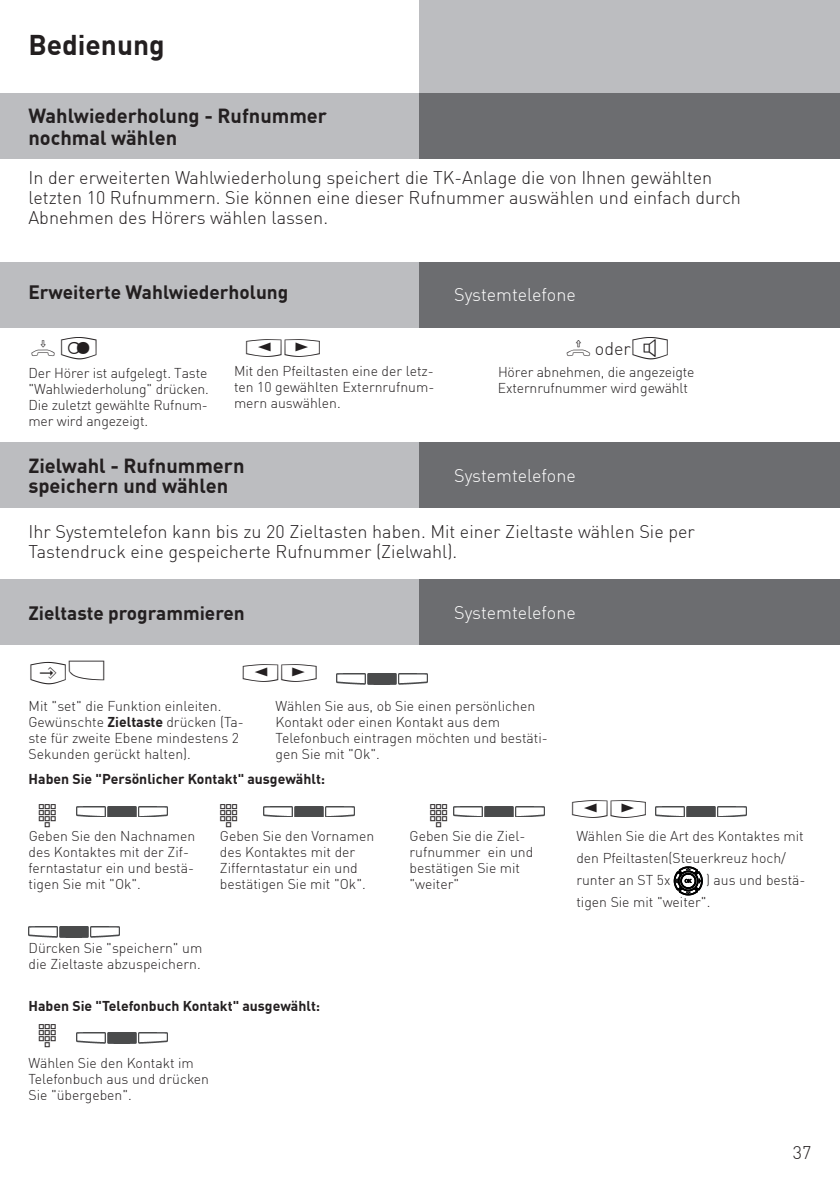
<style>
.page{position:relative;width:840px;height:1191px;background:#fff}
.page>*{position:absolute;margin:0;border:0;box-sizing:border-box;transform-origin:0 0}
.t1{font:32px "ST30";color:#231f20}
.t2{font:32px "Bo S31 Font";color:#231f20}
.t3{font:32px "Bo S23";color:#231f20}
.t4{font:700 28px "DIN Offc";color:#231f20}
.t5{font:700 20px/22px "DIN Offc";color:#231f20}
.t6{font:700 19px "DIN Offc";color:#231f20}
.t7{font:300 18px/20px "DIN Offc";color:#231f20}
.t8{font:300 18px "DIN Offc";letter-spacing:-.005em;color:#fff}
.t9{font:300 14px/16px "DIN Offc";color:#231f20}
.t10{font:700 14px "DIN Offc";color:#231f20}
.s1{font-family:"ST30"}
.s2{font-family:"Bo S23";font-weight:400;font-size:32px}
.s3{font-family:"ST30";font-weight:400;font-size:32px}
.s4{font-weight:700}
</style>
<div class="page">
<div style="left:420px;top:0;width:419px;height:94px;background:#bcbdc0"></div>
<div style="left:0;top:94px;width:420px;height:65px;background:#bcbdc0"></div>
<div style="left:420px;top:94px;width:419px;height:65px;background:#6c6d70"></div>
<div style="left:0;top:580px;width:420px;height:65px;background:#bcbdc0"></div>
<div style="left:419px;top:580px;width:420px;height:65px;background:#6c6d70"></div>
<div style="left:0;top:262px;width:420px;height:65px;background:#bcbdc0"></div>
<div style="left:419px;top:262px;width:420px;height:65px;background:#6c6d70"></div>
<div style="left:0;top:443px;width:420px;height:65px;background:#bcbdc0"></div>
<div style="left:419px;top:443px;width:420px;height:65px;background:#6c6d70"></div>
<img style="left:336px;top:673px;width:91px;height:11px">
<img style="left:76px;top:806px;width:91px;height:11px">
<img style="left:263px;top:806px;width:91px;height:11px">
<img style="left:453px;top:806px;width:91px;height:11px">
<img style="left:655px;top:806px;width:90px;height:11px">
<svg style="left:673px;top:866px;width:29px;height:29px"></svg>
<img style="left:28px;top:926px;width:91px;height:11px">
<img style="left:76px;top:1033px;width:91px;height:10px">
<h2 class="t4" style="left:28px;top:27px;width:138px">Bedienung</h2>
<h3 class="t5" style="left:28px;top:104px;width:300px">Wahlwiederholung - Rufnummer nochmal wählen</h3>
<p class="t7" style="left:28px;top:167px;width:713px">In der erweiterten Wahlwiederholung speichert die TK-Anlage die von Ihnen gewählten letzten 10 Rufnummern. Sie können eine dieser Rufnummer auswählen und einfach durch<br>Abnehmen des Hörers wählen lassen.</p>
<h3 class="t6" style="left:28px;top:280px;width:261px">Erweiterte Wahlwiederholung</h3>
<p class="t8" style="left:454px;top:284px;width:123px">Systemtelefone</p>
<h1 class="t3" style="left:29px;top:330px;width:71px">-<span class="s1">:</span></h1>
<h1 class="t1" style="left:244px;top:333px;width:78px">y&amp;</h1>
<p class="t7" style="left:563px;top:338px;width:107px"><span class="s2">+</span>oder<span class="s3">=</span></p>
<p class="t9" style="left:497px;top:363px;width:198px">Hörer abnehmen, die angezeigte<br>Externrufnummer wird gewählt</p>
<p class="t9" style="left:234px;top:363px;width:202px;text-align:justify">Mit den Pfeiltasten eine der letz&shy;ten 10 gewählten Externrufnum&shy;mern auswählen.</p>
<p class="t9" style="left:28px;top:365px;width:182px;text-align:justify">Der Hörer ist aufgelegt. Taste "Wahlwiederholung" drücken.<br>Die zuletzt gewählte Rufnum&shy;mer wird angezeigt.</p>
<h3 class="t5" style="left:28px;top:455px;width:217px;line-height:20px">Zielwahl - Rufnummern speichern und wählen</h3>
<p class="t8" style="left:454px;top:465px;width:123px">Systemtelefone</p>
<p class="t7" style="left:29px;top:521px;width:667px">Ihr Systemtelefon kann bis zu 20 Zieltasten haben. Mit einer Zieltaste wählen Sie per<br>Tastendruck eine gespeicherte Rufnummer (Zielwahl).</p>
<h3 class="t6" style="left:28px;top:600px;width:218px">Zieltaste programmieren</h3>
<h1 class="t1" style="left:29px;top:658px;width:78px">!%</h1>
<h1 class="t1" style="left:241px;top:658px;width:78px">y&amp;</h1>
<p class="t8" style="left:454px;top:602px;width:123px">Systemtelefone</p>
<p class="t9" style="left:28px;top:698px;width:216px">Mit "set" die Funktion einleiten.<br>Gewünschte <span class="s4">Zieltaste</span> drücken (Ta&shy;ste für zweite Ebene mindestens 2<br>Sekunden gerückt halten).</p>
<p class="t9" style="left:275px;top:697px;width:274px">Wählen Sie aus, ob Sie einen persönlichen Kontakt oder einen Kontakt aus dem Telefonbuch eintragen möchten und bestäti&shy;gen Sie mit "Ok".</p>
<p class="t10" style="left:29px;top:770px;width:298px">Haben Sie "Persönlicher Kontakt" ausgewählt:</p>
<h1 class="t2" style="left:29px;top:786px;width:39px">Z</h1>
<h1 class="t2" style="left:210px;top:786px;width:39px">Z</h1>
<h1 class="t2" style="left:420px;top:786px;width:39px">Z</h1>
<h1 class="t1" style="left:570px;top:793px;width:78px">y&amp;</h1>
<p class="t9" style="left:220px;top:828px;width:156px">Geben Sie den Vornamen des Kontaktes mit der<br>Zifferntastatur ein und bestätigen Sie mit "Ok".</p>
<p class="t9" style="left:29px;top:828px;width:168px">Geben Sie den Nachnamen des Kontaktes mit der Zif&shy;ferntastatur ein und bestä&shy;tigen Sie mit "Ok".</p>
<p class="t9" style="left:409px;top:828px;width:125px">Geben Sie die Ziel&shy;rufnummer ein und bestätigen Sie mit "weiter"</p>
<p class="t9" style="left:576px;top:825px;width:229px;line-height:22px">Wählen Sie die Art des Kontaktes mit den Pfeiltasten(Steuerkreuz hoch/ runter an ST 5x</p>
<p class="t9" style="left:576px;top:869px;width:230px;line-height:22px;text-indent:130px">) aus und bestä&shy;tigen Sie mit "weiter".</p>
<p class="t9" style="left:28px;top:940px;width:175px">Dürcken Sie "speichern" um die Zieltaste abzuspeichern.</p>
<p class="t10" style="left:29px;top:996px;width:293px">Haben Sie "Telefonbuch Kontakt" ausgewählt:</p>
<h1 class="t2" style="left:29px;top:1006px;width:39px">Z</h1>
<p class="t9" style="left:28px;top:1054px;width:182px">Wählen Sie den Kontakt im<br>Telefonbuch aus und drücken<br>Sie "übergeben".</p>
<p class="t7" style="left:792px;top:1142px;width:20px">37</p>
</div>
